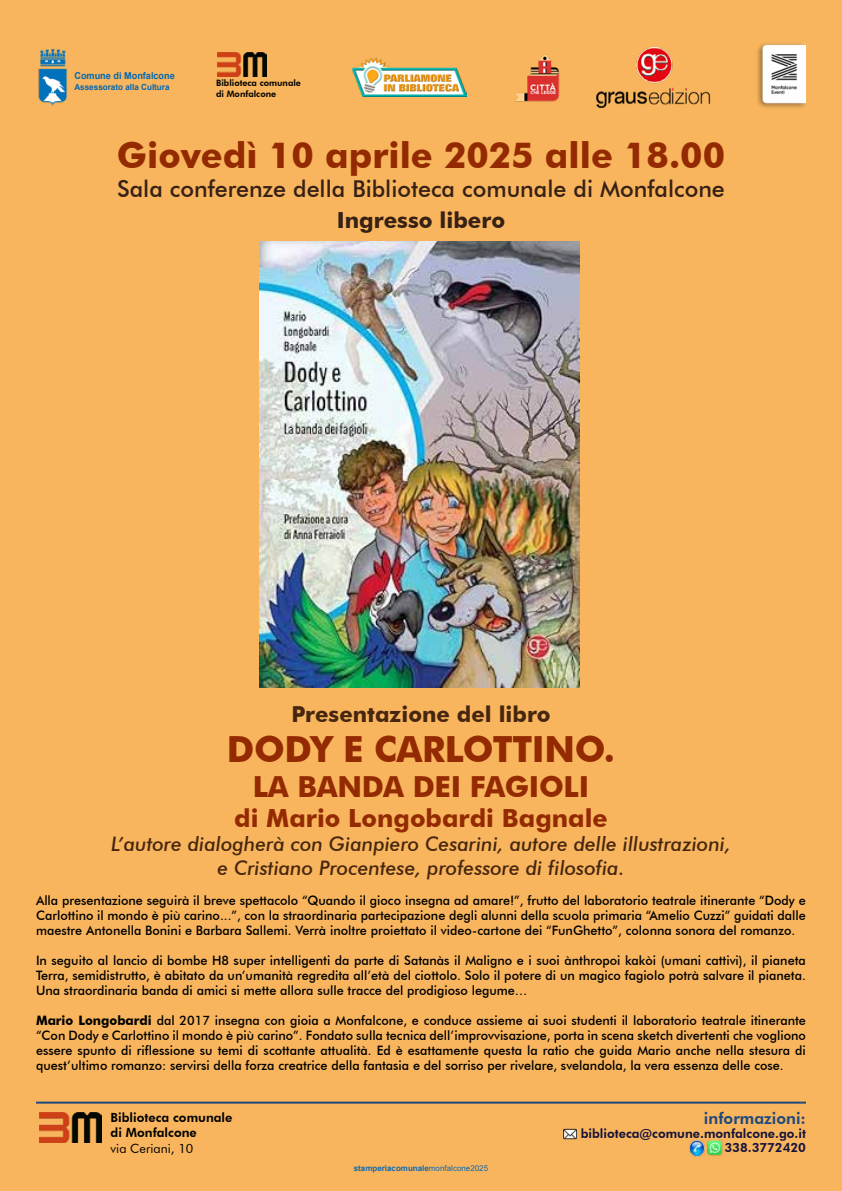
<style>
.page{position:relative;width:842px;height:1191px;background:#f8b55d}
.page>*{position:absolute;margin:0;border:0;box-sizing:border-box;transform-origin:0 0}
.t1{font:700 36px "Futura BT";letter-spacing:-.01em;color:#932a02}
.t2{font:700 35.9px "Futura BT";color:#932a02}
.t3{font:700 29px "Futura BT";letter-spacing:-.01em;color:#932a02}
.t4{font:700 25px "Futura BT";color:#932a02}
.t5{font:500 23.2px "Futura BT";color:#372115}
.t6{font:700 22.2px "Futura BT";color:#372115}
.t7{font:700 22.1px "Futura BT";color:#47260f}
.t8{font:italic 500 20px/24px "Futura BT";color:#47260f;text-align:center}
.t9{font:800 16px "Futura BT";color:#1f497d}
.t10{font:500 13px/15px "Futura BT";color:#000;text-align:justify}
.t11{font:800 12.7px/14.5px "Futura BT";color:#13123b;text-align:right}
.t12{font:800 12.7px/15.2px "Futura BT";color:#000}
.t13{font:12.7px "Futura BT";color:#000}
.t14{font:700 9.5px "Arial";color:#0067b2;scale:.96 1}
.t15{font:800 8.8px/10.6px "Futura BT";color:#000}
.t16{font:700 8.5px "Arial";color:#0067b2;scale:.96 1}
.t17{font:700 8px "Arial";color:#1067ae}
.s1{font-weight:700}
.s2{font-weight:400}
</style>
<div class="page">
<hr style="left:36px;top:1101px;width:770px;height:2px;background:#1f497d">
<img style="left:353px;top:58px;width:114px;height:39px">
<img style="left:753px;top:39px;width:53px;height:72px">
<img style="left:35px;top:48px;width:34px;height:60px">
<img style="left:40px;top:1112px;width:62px;height:30px">
<img style="left:690px;top:1140px;width:32px;height:16px">
<img style="left:563px;top:1127px;width:14px;height:13px">
<img style="left:512px;top:52px;width:50px;height:50px">
<img style="left:217px;top:53px;width:50px;height:23px">
<img style="left:260px;top:241px;width:320px;height:446px">
<img style="left:597px;top:47px;width:115px;height:61px">
<p class="t14" style="left:74px;top:69px;width:106px">Comune di Monfalcone</p>
<p class="t16" style="left:74px;top:81px;width:101px">Assessorato alla Cultura</p>
<p class="t15" style="left:216px;top:78px;width:86px">Biblioteca comunale di Monfalcone</p>
<h2 class="t2" style="left:117px;top:133px;width:610px">Giovedì 10 aprile 2025 alle 18.00</h2>
<h3 class="t5" style="left:117px;top:175px;width:609px">Sala conferenze della Biblioteca comunale di Monfalcone</h3>
<h3 class="t6" style="left:337px;top:206px;width:170px">Ingresso libero</h3>
<h3 class="t7" style="left:291px;top:701px;width:261px">Presentazione del libro</h3>
<h1 class="t1" style="left:227px;top:727px;width:390px">DODY E CARLOTTINO.</h1>
<h3 class="t3" style="left:253px;top:769px;width:338px">LA BANDA DEI FAGIOLI</h3>
<h3 class="t4" style="left:234px;top:802px;width:375px">di Mario Longobardi Bagnale</h3>
<h3 class="t8" style="left:111px;top:831px;width:621px">L’autore dialogherà con Gianpiero Cesarini, autore delle illustrazioni, e Cristiano Procentese, professore di filosofia.</h3>
<p class="t10" style="left:36px;top:892px;width:771px">Alla presentazione seguirà il breve spettacolo “Quando il gioco insegna ad amare!”, frutto del laboratorio teatrale itinerante “Dody e Carlottino il mondo è più carino...”, con la straordinaria partecipazione degli alunni della scuola primaria “Amelio Cuzzi” guidati dalle maestre Antonella Bonini e Barbara Sallemi. Verrà inoltre proiettato il video-cartone dei “FunGhetto”, colonna sonora del romanzo.</p>
<p class="t10" style="left:36px;top:952px;width:771px">In seguito al lancio di bombe H8 super intelligenti da parte di Satanàs il Maligno e i suoi ànthropoi kakòi (umani cattivi), il pianeta Terra, semidistrutto, è abitato da un’umanità regredita all’età del ciottolo. Solo il potere di un magico fagiolo potrà salvare il pianeta.<br>Una straordinaria banda di amici si mette allora sulle tracce del prodigioso legume…</p>
<p class="t10" style="left:36px;top:1012px;width:771px"><span class="s1">Mario Longobardi</span> dal 2017 insegna con gioia a Monfalcone, e conduce assieme ai suoi studenti il laboratorio teatrale itinerante “Con Dody e Carlottino il mondo è più carino”. Fondato sulla tecnica dell’improvvisazione, porta in scena sketch divertenti che vogliono essere spunto di riflessione su temi di scottante attualità. Ed è esattamente questa la ratio che guida Mario anche nella stesura di quest’ultimo romanzo: servirsi della forza creatrice della fantasia e del sorriso per rivelare, svelandola, la vera essenza delle cose.</p>
<p class="t12" style="left:111px;top:1109px;width:123px">Biblioteca comunale di Monfalcone</p>
<p class="t13" style="left:111px;top:1140px;width:84px">via Ceriani, 10</p>
<p class="t17" style="left:354px;top:1163px;width:136px">stamperiacomunale<span class="s2">monfalcone2025</span></p>
<p class="t9" style="left:704px;top:1108px;width:104px">informazioni:</p>
<p class="t11" style="left:581px;top:1126px;width:227px">biblioteca@comune.monfalcone.go.it<br>338.3772420</p>
</div>
